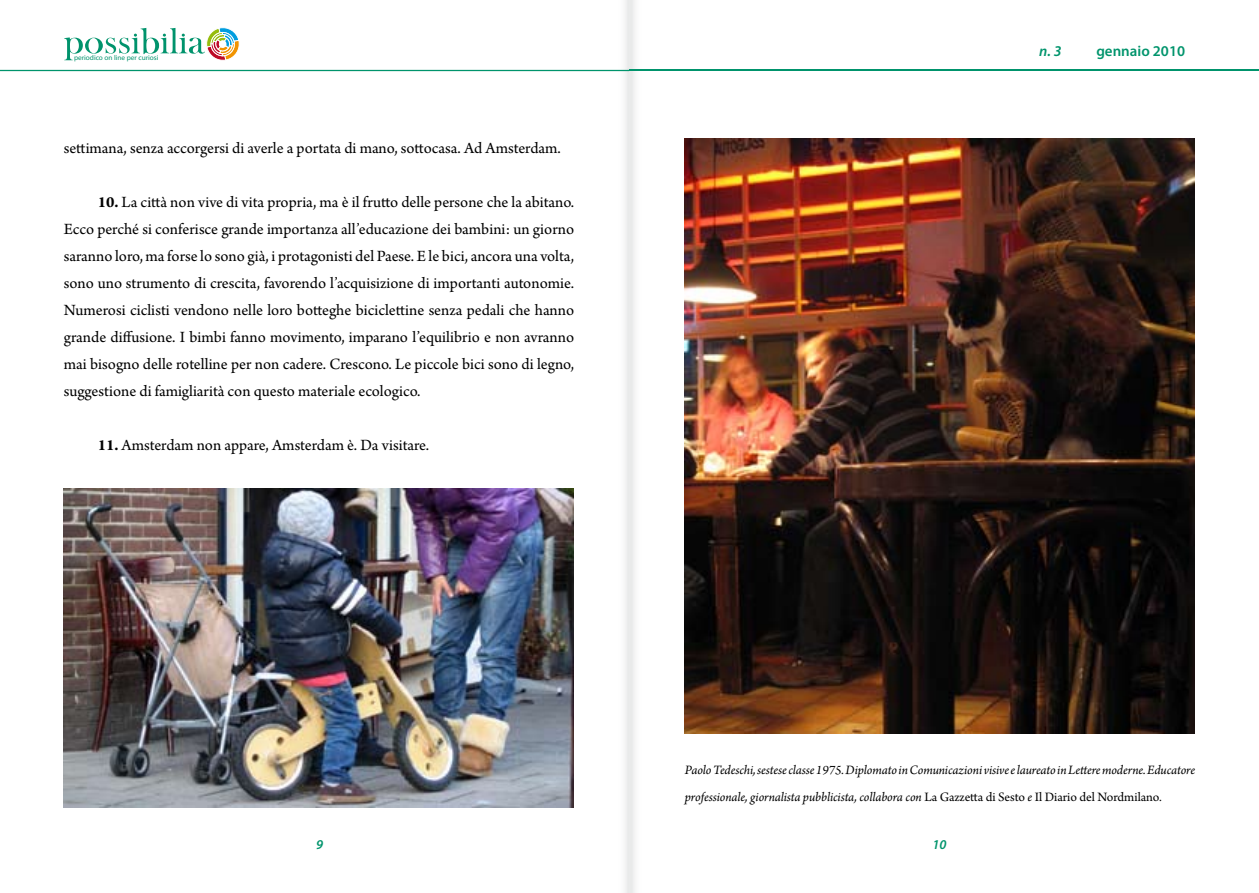
<style>
.page{position:relative;width:1259px;height:893px;background:#fff}
.page>*{position:absolute;margin:0;border:0;box-sizing:border-box;transform-origin:0 0}
.t1{font:16.5px/27px "Arno Pro";letter-spacing:-.005em;color:#000;text-align:justify}
.t2{font:600 15px "Myriad Pro";color:#00946c}
.t3{font:italic 600 15px "Myriad Pro";color:#00946c}
.t4{font:italic 13.5px/27px "Arno Pro";letter-spacing:-.005em;color:#000}
.t5{font:italic 600 13.5px "Myriad Pro";color:#00946c}
.t6{font:500 7.05px "Itc Kabel";color:#00936c}
.s1{font-weight:700}
.s2{font-style:normal}
</style>
<div class="page">
<svg style="left:0;top:70px;width:629px;height:1px"></svg>
<svg style="left:65px;top:27px;width:175px;height:34px"></svg>
<hr style="left:629px;top:70px;width:630px;height:1px;background:#00946c">
<img style="left:685px;top:138px;width:510px;height:596px">
<img style="left:64px;top:488px;width:510px;height:320px">
<p class="t6" style="left:74px;top:54px;width:86px">periodico on line per curiosi</p>
<p class="t1" style="left:64px;top:135px;width:498px">settimana, senza accorgersi di averle a portata di mano, sottocasa. Ad Amsterdam.</p>
<p class="t1" style="left:64px;top:189px;width:512px;text-indent:34px"><span class="s1">10.</span> La città non vive di vita propria, ma è il frutto delle persone che la abitano.<br>Ecco perché si conferisce grande importanza all’educazione dei bambini: un giorno saranno loro, ma forse lo sono già, i protagonisti del Paese. E le bici, ancora una volta, sono uno strumento di crescita, favorendo l’acquisizione di importanti autonomie.<br>Numerosi ciclisti vendono nelle loro botteghe biciclettine senza pedali che hanno grande diffusione. I bimbi fanno movimento, imparano l’equilibrio e non avranno mai bisogno delle rotelline per non cadere. Crescono. Le piccole bici sono di legno, suggestione di famigliarità con questo materiale ecologico.</p>
<p class="t1" style="left:98px;top:432px;width:333px"><span class="s1">11.</span> Amsterdam non appare, Amsterdam è. Da visitare.</p>
<p class="t3" style="left:1039px;top:41px;width:24px">n. 3</p>
<p class="t2" style="left:1096px;top:41px;width:90px">gennaio 2010</p>
<p class="t5" style="left:316px;top:836px;width:9px">9</p>
<p class="t4" style="left:685px;top:757px;width:512px">Paolo Tedeschi, sestese classe 1975. Diplomato in Comunicazioni visive e laureato in Lettere moderne. Educatore professionale, giornalista pubblicista, collabora con <span class="s2">La Gazzetta di Sesto</span> e <span class="s2">Il Diario del Nordmilano</span>.</p>
<p class="t5" style="left:932px;top:836px;width:16px">10</p>
</div>
